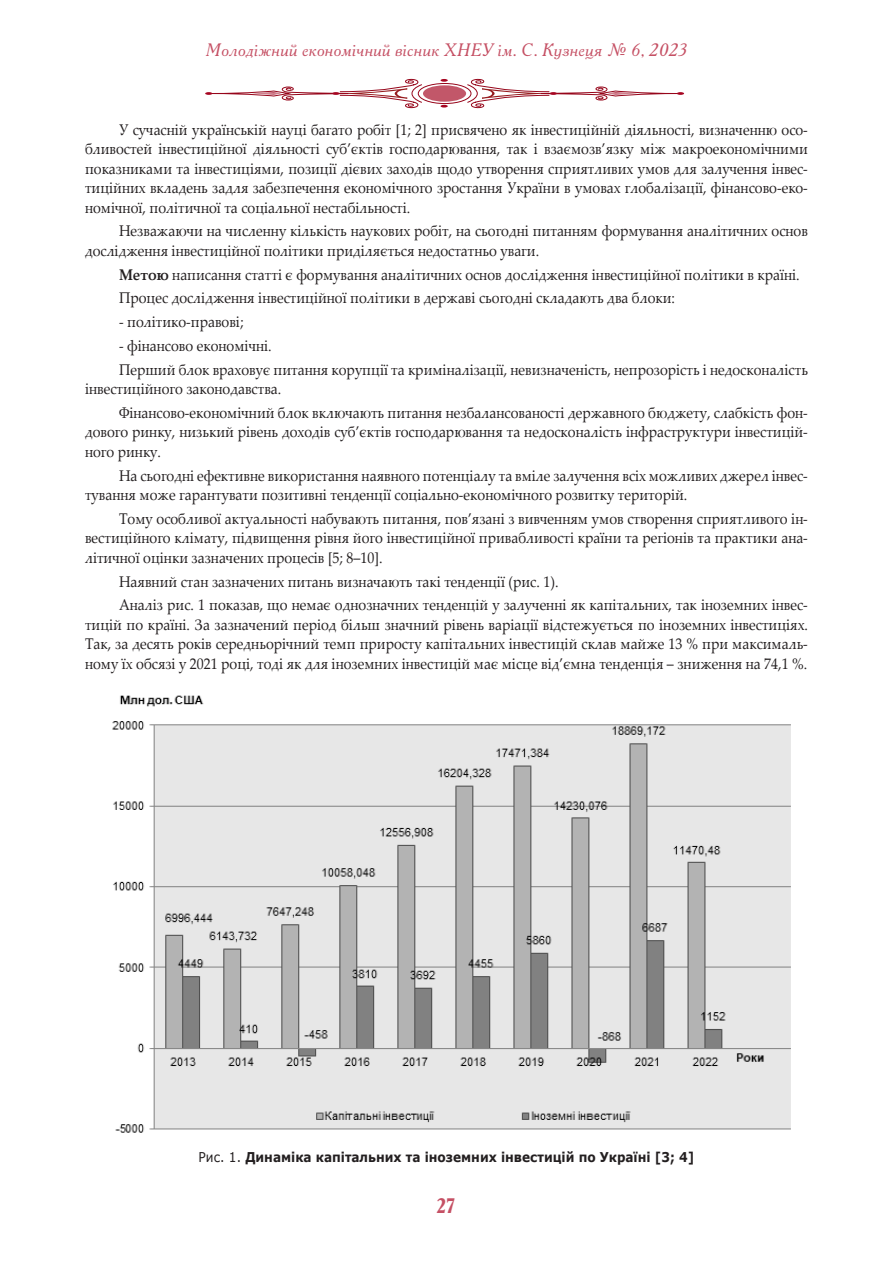
<style>
.page{position:relative;width:893px;height:1263px;background:#fff}
.page>*{position:absolute;margin:0;border:0;box-sizing:border-box;transform-origin:0 0}
.t1{font:700 21px "Academy C";color:#c55064;scale:.9 1}
.t2{font:italic 18px "Academy C";color:#c55064}
.ТЕКСТ{font:15.45px/19.5px "Palatino Linotype";color:#231f20;text-align:justify;scale:.9 1}
.ТЕКСТ-2{font:700 13.5px "Verdana";color:#231f20;scale:.9 1}
.s1{font-weight:700}
.s2{font-weight:400}
</style>
<div class="page">
<div style="left:418px;top:83px;width:53px;height:21px;border:1px solid #96051a;border-radius:50%"></div>
<div style="left:423px;top:85px;width:43px;height:17px;background:#c25769;border-radius:50%"></div>
<svg style="left:441px;top:79px;width:7px;height:3px"></svg>
<svg style="left:441px;top:105px;width:7px;height:3px"></svg>
<svg style="left:467px;top:78px;width:217px;height:31px"></svg>
<svg style="left:205px;top:78px;width:218px;height:31px"></svg>
<img style="left:112px;top:695px;width:678px;height:438px">
<p class="t2" style="left:206px;top:39px;width:483px">Молодіжний економічний вісник ХНЕУ ім. С. Кузнеця № 6, 2023</p>
<p class="ТЕКСТ" style="left:85px;top:119px;width:805px;text-indent:34px">У сучасній українській науці багато робіт [1; 2] присвячено як інвестиційній діяльності, визначенню осо&shy;бливостей інвестиційної діяльності суб’єктів господарювання, так і взаємозв’язку між макроекономічними показниками та інвестиціями, позиції дієвих заходів щодо утворення сприятливих умов для залучення інвес&shy;тиційних вкладень задля забезпечення економічного зростання України в умовах глобалізації, фінансово-еко&shy;номічної, політичної та соціальної нестабільності.</p>
<p class="ТЕКСТ" style="left:85px;top:221px;width:805px;text-indent:34px">Незважаючи на численну кількість наукових робіт, на сьогодні питанням формування аналітичних основ дослідження інвестиційної політики приділяється недостатньо уваги.</p>
<p class="ТЕКСТ" style="left:119px;top:264px;width:758px"><span class="s1">Метою</span> написання статті є формування аналітичних основ дослідження інвестиційної політики в країні.</p>
<p class="ТЕКСТ" style="left:119px;top:288px;width:619px">Процес дослідження інвестиційної політики в державі сьогодні складають два блоки:</p>
<p class="ТЕКСТ" style="left:119px;top:312px;width:140px">- політико-правові;</p>
<p class="ТЕКСТ" style="left:119px;top:335px;width:171px">- фінансово економічні.</p>
<p class="ТЕКСТ" style="left:85px;top:359px;width:805px;text-indent:34px">Перший блок враховує питання корупції та криміналізації, невизначеність, непрозорість і недосконалість інвестиційного законодавства.</p>
<p class="ТЕКСТ" style="left:85px;top:402px;width:805px;text-indent:34px">Фінансово-економічний блок включають питання незбалансованості державного бюджету, слабкість фон&shy;дового ринку, низький рівень доходів суб’єктів господарювання та недосконалість інфраструктури інвестицій&shy;ного ринку.</p>
<p class="ТЕКСТ" style="left:85px;top:465px;width:805px;text-indent:34px">На сьогодні ефективне використання наявного потенціалу та вміле залучення всіх можливих джерел інвес&shy;тування може гарантувати позитивні тенденції соціально-економічного розвитку територій.</p>
<p class="ТЕКСТ" style="left:85px;top:508px;width:805px;text-indent:34px">Тому особливої актуальності набувають питання, пов’язані з вивченням умов створення сприятливого ін&shy;вестиційного клімату, підвищення рівня його інвестиційної привабливості країни та регіонів та практики ана&shy;літичної оцінки зазначених процесів [5; 8–10].</p>
<p class="ТЕКСТ" style="left:119px;top:571px;width:490px">Наявний стан зазначених питань визначають такі тенденції (рис. 1).</p>
<p class="ТЕКСТ" style="left:85px;top:595px;width:805px;text-indent:34px">Аналіз рис. 1 показав, що немає однозначних тенденцій у залученні як капітальних, так іноземних інвес&shy;тицій по країні. За зазначений період більш значний рівень варіації відстежується по іноземних інвестиціях.<br>Так, за десять років середньорічний темп приросту капітальних інвестицій склав майже 13 % при максималь&shy;ному їх обсязі у 2021 році, тоді як для іноземних інвестицій має місце від’ємна тенденція – зниження на 74,1 %.</p>
<p class="ТЕКСТ-2" style="left:199px;top:1147px;width:552px"><span class="s2">Рис. 1.</span> Динаміка капітальних та іноземних інвестицій по Україні [3; 4]</p>
<h1 class="t1" style="left:436px;top:1192px;width:22px">27</h1>
</div>
